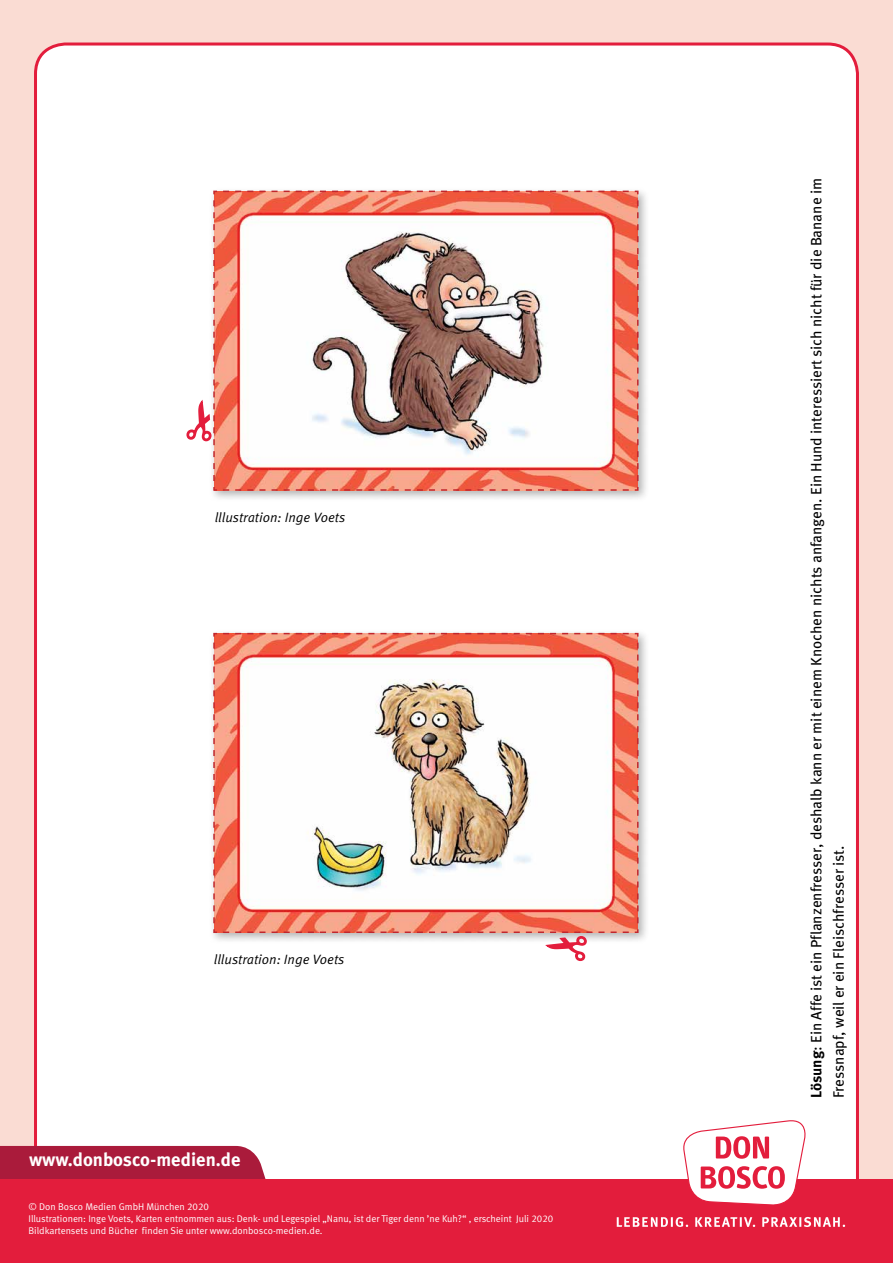
<style>
.page{position:relative;width:893px;height:1263px;background:#fadcd3}
.page>*{position:absolute;margin:0;border:0;box-sizing:border-box;transform-origin:0 0}
.t1{font:700 18.75px "Meta Plus";color:#fff}
.t2{font:15px/22.5px "Meta OT";color:#000}
.t3{font:13.5px "Meta OT Norm Ita";color:#000}
.t4{font:9.75px/11.7px "Meta Normal LF";color:#fff}
.s1{font-weight:700}
</style>
<div class="page">
<div style="left:36px;top:44px;width:821px;height:1179px;background:#fff;border-radius:30px"></div>
<div style="left:0;top:1146px;width:266px;height:33px;background:#aa1b3b"></div>
<div style="left:0;top:1179px;width:893px;height:84px;background:#e31d3c"></div>
<svg style="left:683px;top:1120px;width:123px;height:85px"></svg>
<svg style="left:617px;top:1217px;width:228px;height:10px"></svg>
<div style="left:209px;top:186px;width:441px;height:316px;background:#000;opacity:.3"></div>
<img style="left:213px;top:190px;width:426px;height:301px">
<div style="left:209px;top:628px;width:441px;height:316px;background:#000;opacity:.3"></div>
<img style="left:213px;top:632px;width:426px;height:302px">
<svg style="left:223px;top:931px;width:409px;height:31px"></svg>
<svg style="left:186px;top:200px;width:29px;height:284px"></svg>
<h3 class="t3" style="left:215px;top:509px;width:132px">lllustration: Inge Voets</h3>
<h3 class="t3" style="left:214px;top:952px;width:132px">lllustration: Inge Voets</h3>
<h1 class="t1" style="left:29px;top:1148px;width:213px">www.donbosco-medien.de</h1>
<p class="t4" style="left:28px;top:1201px;width:526px">© Don Bosco Medien GmbH München 2020<br>Illustrationen: Inge Voets, Karten entnommen aus: Denk- und Legespiel „Nanu, ist der Tiger denn ’ne Kuh?“ , erscheint Juli 2020<br>Bildkartensets und Bücher finden Sie unter www.donbosco-medien.de.</p>
<h2 class="t2" style="left:805px;top:1098px;width:921px;rotate:-90deg"><span class="s1">Lösung</span>: Ein Affe ist ein Pflanzenfresser, deshalb kann er mit einem Knochen nichts anfangen. Ein Hund interessiert sich nicht für die Banane im<br>Fressnapf, weil er ein Fleischfresser ist.</h2>
</div>
